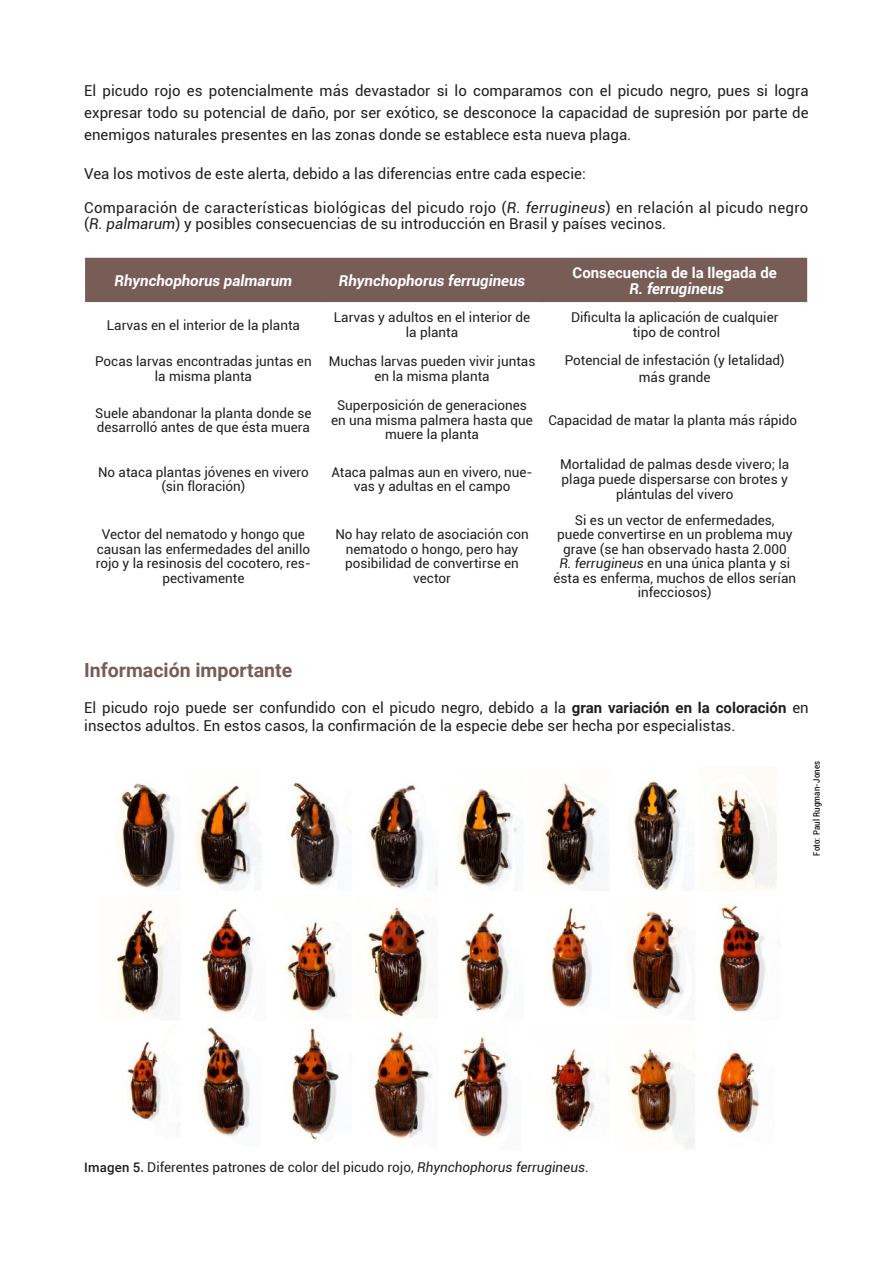
<style>
.page{position:relative;width:893px;height:1263px;background:#fff}
.page>*{position:absolute;margin:0;border:0;box-sizing:border-box;transform-origin:0 0}
.t1{font:700 19.5px "Roboto";color:#775d56}
.t2{font:15px/21.6px "Roboto";color:#231f20}
.t3{font:15px/16.2px "Roboto";letter-spacing:.02em;color:#231f20}
.t4{font:italic 700 15px "Roboto";color:#fff}
.t5{font:700 15px "Roboto";color:#fff}
.t6{font:13.5px/14.5px "Roboto";color:#231f20;text-align:center}
.t7{font:condensed 9px "Roboto";letter-spacing:.025em;color:#000}
.s1{font-style:italic}
.s2{font-weight:700}
.s3{font-weight:500;font-size:13.2px}
</style>
<div class="page">
<div style="left:85px;top:258px;width:722px;height:44px;background:#775d56"></div>
<img style="left:115px;top:770px;width:662px;height:379px">
<p class="t2" style="left:84px;top:80px;width:726px;text-align:justify">El picudo rojo es potencialmente más devastador si lo comparamos con el picudo negro, pues si logra expresar todo su potencial de daño, por ser exótico, se desconoce la capacidad de supresión por parte de enemigos naturales presentes en las zonas donde se establece esta nueva plaga.</p>
<p class="t2" style="left:84px;top:162px;width:503px">Vea los motivos de este alerta, debido a las diferencias entre cada especie:</p>
<p class="t3" style="left:84px;top:199px;width:725px">Comparación de características biológicas del picudo rojo (<span class="s1">R. ferrugineus</span>) en relación al picudo negro (<span class="s1">R. palmarum</span>) y posibles consecuencias de su introducción en Brasil y países vecinos.</p>
<p class="t4" style="left:115px;top:270px;width:179px">Rhynchophorus palmarum</p>
<p class="t4" style="left:339px;top:270px;width:188px">Rhynchophorus ferrugineus</p>
<p class="t5" style="left:573px;top:262px;width:206px">Consecuencia de la llegada de</p>
<p class="t4" style="left:629px;top:278px;width:96px">R. ferrugineus</p>
<p class="t6" style="left:107px;top:317px;width:195px">Larvas en el interior de la planta</p>
<p class="t6" style="left:334px;top:310px;width:198px">Larvas y adultos en el interior de la planta</p>
<p class="t6" style="left:571px;top:310px;width:209px">Dificulta la aplicación de cualquier tipo de control</p>
<p class="t6" style="left:95px;top:354px;width:218px">Pocas larvas encontradas juntas en la misma planta</p>
<p class="t6" style="left:329px;top:354px;width:208px">Muchas larvas pueden vivir juntas en la misma planta</p>
<p class="t6" style="left:565px;top:352px;width:221px;line-height:16.5px">Potencial de infestación (y letalidad) más grande</p>
<p class="t6" style="left:95px;top:405px;width:218px;text-align:left">Suele abandonar la planta donde se desarrolló antes de que ésta muera</p>
<p class="t6" style="left:331px;top:398px;width:203px">Superposición de generaciones en una misma palmera hasta que muere la planta</p>
<p class="t6" style="left:548px;top:412px;width:250px">Capacidad de matar la planta más rápido</p>
<p class="t6" style="left:98px;top:464px;width:212px">No ataca plantas jóvenes en vivero (sin floración)</p>
<p class="t6" style="left:331px;top:464px;width:203px">Ataca palmas aun en vivero, nue&shy;vas y adultas en el campo</p>
<p class="t6" style="left:560px;top:457px;width:231px">Mortalidad de palmas desde vivero; la plaga puede dispersarse con brotes y plántulas del vivero</p>
<p class="t6" style="left:96px;top:527px;width:217px">Vector del nematodo y hongo que causan las enfermedades del anillo rojo y la resinosis del cocotero, res&shy;pectivamente</p>
<p class="t6" style="left:335px;top:527px;width:195px">No hay relato de asociación con nematodo o hongo, pero hay posibilidad de convertirse en vector</p>
<p class="t6" style="left:553px;top:512px;width:244px">Si es un vector de enfermedades,<br>puede convertirse en un problema muy grave (se han observado hasta 2.000<br><span class="s1">R. ferrugineus</span> en una única planta y si ésta es enferma, muchos de ellos serían infecciosos)</p>
<h1 class="t1" style="left:84px;top:656px;width:209px">Información importante</h1>
<p class="t2" style="left:84px;top:698px;width:726px;line-height:18px">El picudo rojo puede ser confundido con el picudo negro, debido a la <span class="s2">gran variación en la coloración</span> en insectos adultos. En estos casos, la confirmación de la especie debe ser hecha por especialistas.</p>
<p class="t6" style="left:84px;top:1159px;width:506px"><span class="s3">Imagen 5.</span> Diferentes patrones de color del picudo rojo, <span class="s1">Rhynchophorus ferrugineus</span>.</p>
<p class="t7" style="left:810px;top:856px;width:97px;rotate:-90deg">Foto: Paul Rugman-Jones</p>
</div>
